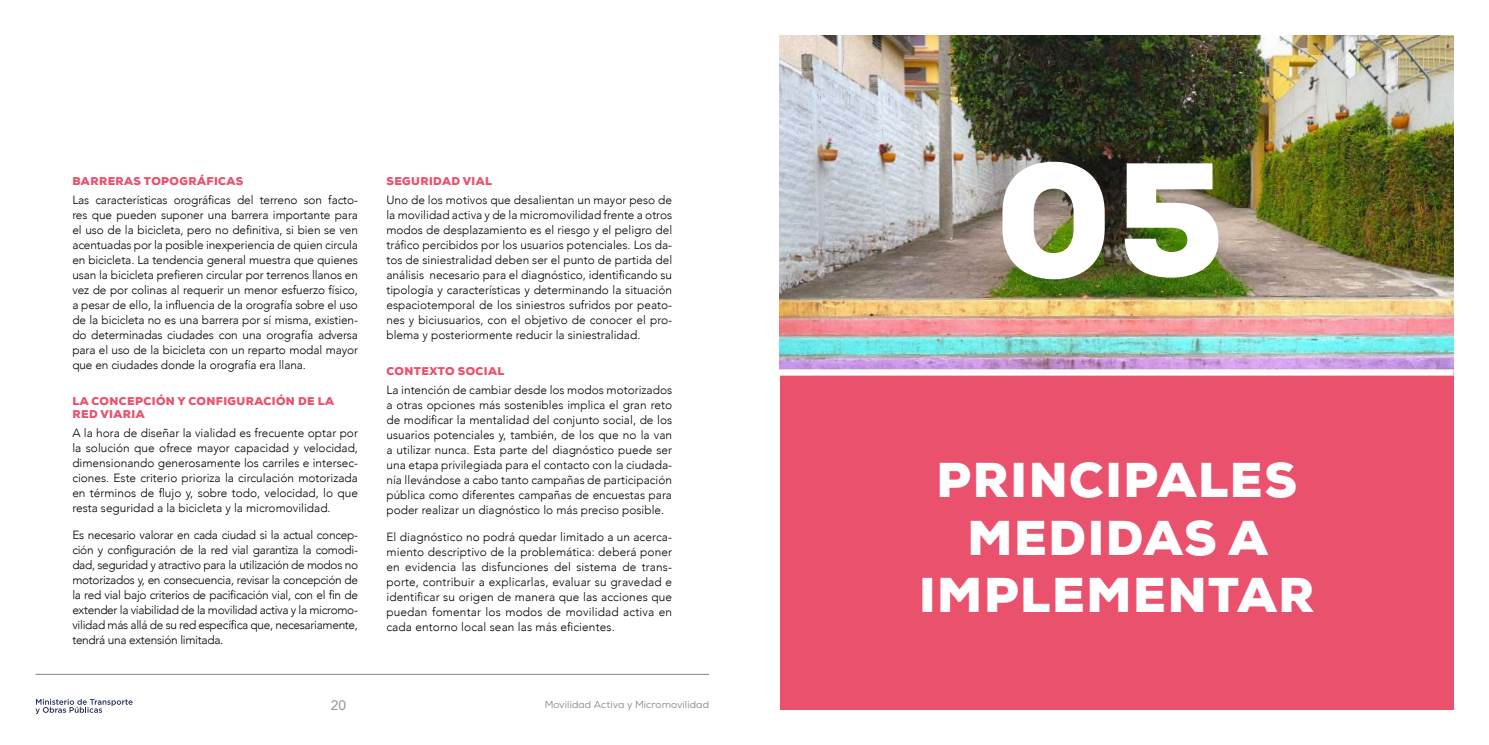
<style>
.page{position:relative;width:1489px;height:745px;background:#fff}
.page>*{position:absolute;margin:0;border:0;box-sizing:border-box;transform-origin:0 0}
.t1{font:900 161.25px "Nexa";color:#fff}
.t2{font:900 48.75px/57.5px "Nexa";letter-spacing:.035em;color:#fff;text-align:center}
.t3{font:500 13.75px "Avenir";color:#9d9b99}
.t4{font:300 11.88px/15px "Avenir";color:#000;text-align:justify}
.t5{font:900 11.25px/13px "Nexa";letter-spacing:.035em;color:#ea516d}
.t6{font:10px "Nexa";letter-spacing:.01em;color:#858280}
</style>
<div class="page">
<hr style="left:35px;top:673px;width:674px;height:1px;background:#858280">
<svg style="left:35px;top:698px;width:97px;height:15px"></svg>
<div style="left:780px;top:35px;width:673px;height:674px;background:#ea516d"></div>
<img style="left:780px;top:35px;width:673px;height:334px">
<div style="left:765px;top:369px;width:688px;height:6px;background:#fff"></div>
<p class="t5" style="left:72px;top:175px;width:172px">BARRERAS TOPOGRÁFICAS</p>
<p class="t4" style="left:72px;top:192px;width:287px">Las características orográficas del terreno son facto&shy;res que pueden suponer una barrera importante para el uso de la bicicleta, pero no definitiva, si bien se ven acentuadas por la posible inexperiencia de quien circula en bicicleta. La tendencia general muestra que quienes usan la bicicleta prefieren circular por terrenos llanos en vez de por colinas al requerir un menor esfuerzo físico, a pesar de ello, la influencia de la orografía sobre el uso de la bicicleta no es una barrera por sí misma, existien&shy;do determinadas ciudades con una orografía adversa para el uso de la bicicleta con un reparto modal mayor que en ciudades donde la orografía era llana.</p>
<p class="t5" style="left:72px;top:394px;width:263px">LA CONCEPCIÓN Y CONFIGURACIÓN DE LA<br>RED VIARIA</p>
<p class="t4" style="left:72px;top:425px;width:287px">A la hora de diseñar la vialidad es frecuente optar por la solución que ofrece mayor capacidad y velocidad, dimensionando generosamente los carriles e intersec&shy;ciones. Este criterio prioriza la circulación motorizada en términos de flujo y, sobre todo, velocidad, lo que resta seguridad a la bicicleta y la micromovilidad.</p>
<p class="t4" style="left:72px;top:527px;width:287px">Es necesario valorar en cada ciudad si la actual concep&shy;ción y configuración de la red vial garantiza la comodi&shy;dad, seguridad y atractivo para la utilización de modos no motorizados y, en consecuencia, revisar la concepción de la red vial bajo criterios de pacificación vial, con el fin de extender la viabilidad de la movilidad activa y la micromo&shy;vilidad más allá de su red específica que, necesariamente, tendrá una extensión limitada.</p>
<p class="t5" style="left:386px;top:175px;width:107px">SEGURIDAD VIAL</p>
<p class="t4" style="left:386px;top:192px;width:287px">Uno de los motivos que desalientan un mayor peso de la movilidad activa y de la micromovilidad frente a otros modos de desplazamiento es el riesgo y el peligro del tráfico percibidos por los usuarios potenciales. Los da&shy;tos de siniestralidad deben ser el punto de partida del análisis necesario para el diagnóstico, identificando su tipología y características y determinando la situación espaciotemporal de los siniestros sufridos por peato&shy;nes y biciusuarios, con el objetivo de conocer el pro&shy;blema y posteriormente reducir la siniestralidad.</p>
<p class="t5" style="left:386px;top:364px;width:119px">CONTEXTO SOCIAL</p>
<p class="t4" style="left:386px;top:382px;width:287px">La intención de cambiar desde los modos motorizados a otras opciones más sostenibles implica el gran reto de modificar la mentalidad del conjunto social, de los usuarios potenciales y, también, de los que no la van a utilizar nunca. Esta parte del diagnóstico puede ser una etapa privilegiada para el contacto con la ciudada&shy;nía llevándose a cabo tanto campañas de participación pública como diferentes campañas de encuestas para poder realizar un diagnóstico lo más preciso posible.</p>
<p class="t4" style="left:386px;top:529px;width:287px">El diagnóstico no podrá quedar limitado a un acerca&shy;miento descriptivo de la problemática: deberá poner en evidencia las disfunciones del sistema de trans&shy;porte, contribuir a explicarlas, evaluar su gravedad e identificar su origen de manera que las acciones que puedan fomentar los modos de movilidad activa en cada entorno local sean las más eficientes.</p>
<p class="t3" style="left:331px;top:692px;width:17px">20</p>
<p class="t6" style="left:544px;top:697px;width:166px">Movilidad Activa y Micromovilidad</p>
<h1 class="t1" style="left:1114px;top:111px;width:114px">3</h1>
<h1 class="t1" style="left:994px;top:116px;width:231px">05</h1>
<h2 class="t2" style="left:919px;top:451px;width:397px">PRINCIPALES<br>MEDIDAS A<br>IMPLEMENTAR</h2>
<h2 class="t2" style="left:876px;top:485px;width:470px">INTRODUCCIÓN Y<br>OBJETIVOS</h2>
</div>
